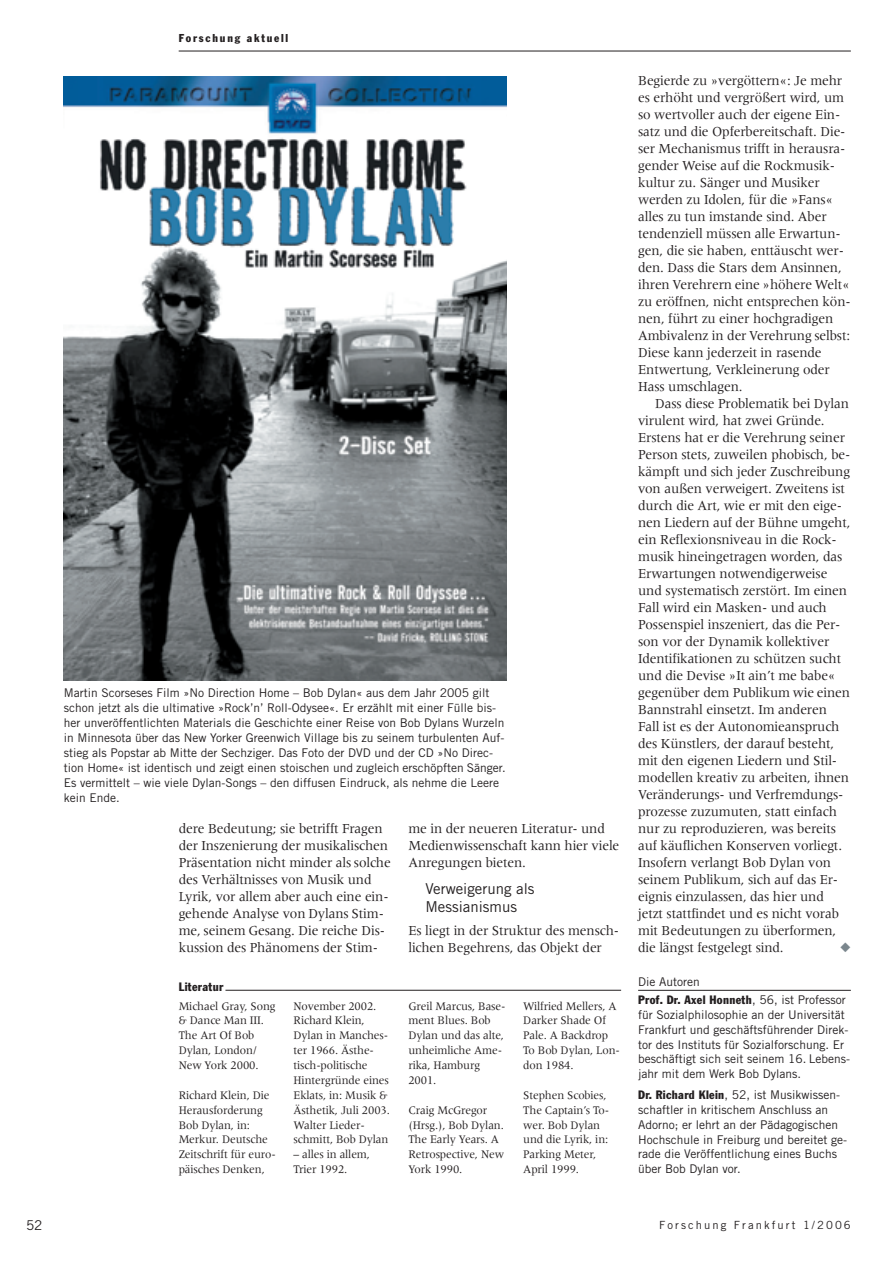
<style>
.page{position:relative;width:893px;height:1263px;background:#fff}
.page>*{position:absolute;margin:0;border:0;box-sizing:border-box;transform-origin:0 0}
.t1{font:15px/18px "Trade Gothic";color:#231f20}
.t2{font:14.25px/17px "Meridien";letter-spacing:-.01em;color:#231f20;scale:.95 1}
.t3{font:13.5px "Trade Gothic";color:#231f20}
.t4{font:12px/14.9px "Trade Gothic";color:#231f20}
.t5{font:12px/14.9px "Meridien";letter-spacing:-.01em;color:#231f20;scale:.95 1}
.t6{font:condensed 12px "Franklin Gothic";letter-spacing:.025em;color:#231f20}
.t7{font:11.25px "Trade Gothic";letter-spacing:.185em;color:#231f20}
.t8{font:condensed 11.25px "Franklin Gothic";letter-spacing:.16em;color:#231f20}
.s1{font-family:"Trade Gothic";font-stretch:normal}
.s2{font-family:"Franklin Gothic";font-stretch:condensed}
</style>
<div class="page">
<hr style="left:179px;top:51px;width:671px;height:1px;background:#231f20">
<hr style="left:225px;top:990px;width:396px;height:1px;background:#231f20">
<img style="left:64px;top:77px;width:442px;height:603px">
<hr style="left:638px;top:990px;width:212px;height:1px;background:#231f20">
<p class="t8" style="left:179px;top:34px;width:111px">Forschung aktuell</p>
<p class="t4" style="left:64px;top:687px;width:443px">Martin Scorseses Film »No Direction Home – Bob Dylan« aus dem Jahr 2005 gilt schon jetzt als die ultimative »Rock’n’ Roll-Odysee«. Er erzählt mit einer Fülle bis&shy;her unveröffentlichten Materials die Geschichte einer Reise von Bob Dylans Wurzeln in Minnesota über das New Yorker Greenwich Village bis zu seinem turbulenten Auf&shy;stieg als Popstar ab Mitte der Sechziger. Das Foto der DVD und der CD »No Direc&shy;tion Home« ist identisch und zeigt einen stoischen und zugleich erschöpften Sänger.<br>Es vermittelt – wie viele Dylan-Songs – den diffusen Eindruck, als nehme die Leere kein Ende.</p>
<p class="t2" style="left:179px;top:821px;width:225px">dere Bedeutung; sie betrifft Fragen der Inszenierung der musikalischen Präsentation nicht minder als solche des Verhältnisses von Musik und Lyrik, vor allem aber auch eine ein&shy;gehende Analyse von Dylans Stim&shy;me, seinem Gesang. Die reiche Dis&shy;kussion des Phänomens der Stim-</p>
<p class="t2" style="left:408px;top:821px;width:223px">me in der neueren Literatur- und<br>Medienwissenschaft kann hier viele<br>Anregungen bieten.</p>
<p class="t1" style="left:425px;top:881px;width:111px">Verweigerung als<br>Messianismus</p>
<p class="t2" style="left:408px;top:923px;width:223px">Es liegt in der Struktur des mensch&shy;lichen Begehrens, das Objekt der</p>
<p class="t6" style="left:179px;top:983px;width:46px">Literatur</p>
<p class="t5" style="left:179px;top:999px;width:103px">Michael Gray, Song &amp; Dance Man III.<br>The Art Of Bob<br>Dylan, London/<br>New York 2000.</p>
<p class="t5" style="left:179px;top:1088px;width:104px">Richard Klein, Die<br>Herausforderung<br>Bob Dylan, in:<br>Merkur. Deutsche<br>Zeitschrift für euro&shy;päisches Denken,</p>
<p class="t5" style="left:293px;top:999px;width:103px">November 2002.<br>Richard Klein,<br>Dylan in Manches&shy;ter 1966. Ästhe&shy;tisch-politische<br>Hintergründe eines<br>Eklats, in: Musik &amp;<br>Ästhetik, Juli 2003.<br>Walter Lieder&shy;schmitt, Bob Dylan</p>
<p class="t5" style="left:293px;top:1148px;width:82px">– alles in allem,<br>Trier 1992.</p>
<p class="t5" style="left:408px;top:999px;width:104px">Greil Marcus, Base&shy;ment Blues. Bob<br>Dylan und das alte, unheimliche Ame&shy;rika, Hamburg<br>2001.</p>
<p class="t5" style="left:408px;top:1103px;width:102px">Craig McGregor (Hrsg.), Bob Dylan.<br>The Early Years. A<br>Retrospective, New<br>York 1990.</p>
<p class="t5" style="left:523px;top:999px;width:103px">Wilfried Mellers, A<br>Darker Shade Of<br>Pale. A Backdrop<br>To Bob Dylan, Lon&shy;don 1984.</p>
<p class="t5" style="left:523px;top:1088px;width:92px">Stephen Scobies,<br>The Captain’s To&shy;wer. Bob Dylan und die Lyrik, in:<br>Parking Meter,<br>April 1999.</p>
<p class="t2" style="left:638px;top:73px;width:225px">Begierde zu »vergöttern«: Je mehr es erhöht und vergrößert wird, um so wertvoller auch der eigene Ein&shy;satz und die Opferbereitschaft. Die&shy;ser Mechanismus trifft in herausra&shy;gender Weise auf die Rockmusik&shy;kultur zu. Sänger und Musiker werden zu Idolen, für die »Fans« alles zu tun imstande sind. Aber tendenziell müssen alle Erwartun&shy;gen, die sie haben, enttäuscht wer&shy;den. Dass die Stars dem Ansinnen, ihren Verehrern eine »höhere Welt« zu eröffnen, nicht entsprechen kön&shy;nen, führt zu einer hochgradigen Ambivalenz in der Verehrung selbst:<br>Diese kann jederzeit in rasende Entwertung, Verkleinerung oder Hass umschlagen.</p>
<p class="t2" style="left:638px;top:396px;width:225px;text-indent:17px">Dass diese Problematik bei Dylan virulent wird, hat zwei Gründe.<br>Erstens hat er die Verehrung seiner Person stets, zuweilen phobisch, be&shy;kämpft und sich jeder Zuschreibung von außen verweigert. Zweitens ist durch die Art, wie er mit den eige&shy;nen Liedern auf der Bühne umgeht, ein Reflexionsniveau in die Rock&shy;musik hineingetragen worden, das Erwartungen notwendigerweise und systematisch zerstört. Im einen Fall wird ein Masken- und auch Possenspiel inszeniert, das die Per&shy;son vor der Dynamik kollektiver Identifikationen zu schützen sucht und die Devise »It ain’t me babe« gegenüber dem Publikum wie einen Bannstrahl einsetzt. Im anderen Fall ist es der Autonomieanspruch des Künstlers, der darauf besteht, mit den eigenen Liedern und Stil&shy;modellen kreativ zu arbeiten, ihnen Veränderungs- und Verfremdungs&shy;prozesse zuzumuten, statt einfach nur zu reproduzieren, was bereits auf käuflichen Konserven vorliegt.<br>Insofern verlangt Bob Dylan von seinem Publikum, sich auf das Er&shy;eignis einzulassen, das hier und jetzt stattfindet und es nicht vorab mit Bedeutungen zu überformen, die längst festgelegt sind.</p>
<p class="t4" style="left:638px;top:975px;width:63px">Die Autoren</p>
<p class="t6" style="left:638px;top:995px;width:209px">Prof. Dr. Axel Honneth<span class="s1">, 56, ist Professor</span></p>
<p class="t4" style="left:638px;top:1008px;width:213px">für Sozialphilosophie an der Universität Frankfurt und geschäftsführender Direk&shy;tor des Instituts für Sozialforschung. Er beschäftigt sich seit seinem 16. Lebens&shy;jahr mit dem Werk Bob Dylans.</p>
<p class="t4" style="left:638px;top:1088px;width:210px"><span class="s2">Dr. Richard Klein</span>, 52, ist Musikwissen&shy;schaftler in kritischem Anschluss an Adorno; er lehrt an der Pädagogischen Hochschule in Freiburg und bereitet ge&shy;rade die Veröffentlichung eines Buchs über Bob Dylan vor.</p>
<p class="t3" style="left:26px;top:1220px;width:18px">52</p>
<p class="t7" style="left:659px;top:1221px;width:193px">Forschung Frankfurt 1/2006</p>
</div>
